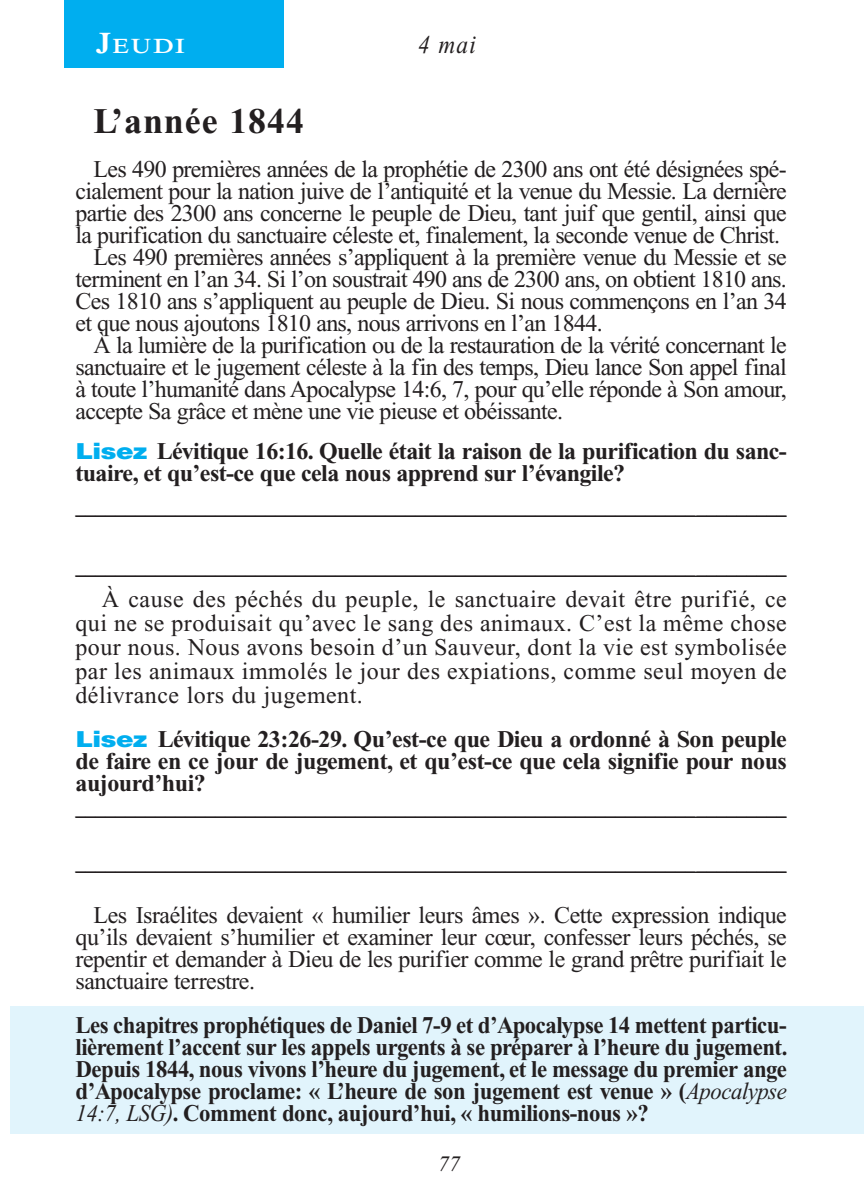
<style>
.page{position:relative;width:864px;height:1188px;background:#fff}
.page>*{position:absolute;margin:0;border:0;box-sizing:border-box;transform-origin:0 0}
.Head{font:700 36px "Times New Roman PS Std";letter-spacing:.025em;color:#231f20}
.Lesson_Dates{font:italic 26px "Times New Roman PS Std";color:#231f20;scale:.9 1}
.Head-2{font:24px/22px "Times New Roman PS Std";letter-spacing:-.03em;color:#231f20;text-align:justify}
.x-screened_box-text{font:24px/24px "Times New Roman PS Std";letter-spacing:.02em;color:#231f20;text-align:justify}
.x-screened_box-text-2{font:700 24px/22px "Times New Roman PS Std";letter-spacing:-.025em;color:#231f20;text-align:justify;scale:.95 1}
.x-screened_box-text-3{font:700 24px/22px "Times New Roman PS Std";letter-spacing:-.025em;color:#231f20}
.t1{font:italic 22px "Times New Roman PS Std";color:#231f20}
.Daily_Header{font:600 21px "Times NRMT Std";color:#fff;scale:1.1 1}
.Blank_Lines{font:20px "Times New Roman PS Std";color:#231f20}
.s1{font-size:30px}
.s2{font-family:"Helvetica LT Std";font-weight:900;font-size:22px;color:#00aeef}
.s3{font-weight:400;font-style:italic}
</style>
<div class="page">
<div style="left:64px;top:0;width:220px;height:68px;background:#00aeef"></div>
<div style="left:10px;top:1006px;width:854px;height:128px;background:#e1f4fc"></div>
<hr style="left:76px;top:516px;width:710px;height:1px;background:#231f20">
<hr style="left:76px;top:576px;width:710px;height:1px;background:#231f20">
<hr style="left:76px;top:817px;width:710px;height:1px;background:#231f20">
<hr style="left:76px;top:872px;width:710px;height:1px;background:#231f20">
<p class="Daily_Header" style="left:96px;top:34px;width:82px"><span class="s1">J</span>eudi</p>
<p class="Lesson_Dates" style="left:418px;top:30px;width:66px">4 mai</p>
<p class="Head" style="left:94px;top:101px;width:212px">L’année 1844</p>
<p class="Head-2" style="left:76px;top:158px;width:713px;text-indent:18px">Les 490 premières années de la prophétie de 2300 ans ont été désignées spé&shy;cialement pour la nation juive de l’antiquité et la venue du Messie. La dernière partie des 2300 ans concerne le peuple de Dieu, tant juif que gentil, ainsi que la purification du sanctuaire céleste et, finalement, la seconde venue de Christ.</p>
<p class="Head-2" style="left:76px;top:246px;width:713px;text-indent:18px">Les 490 premières années s’appliquent à la première venue du Messie et se terminent en l’an 34. Si l’on soustrait 490 ans de 2300 ans, on obtient 1810 ans.<br>Ces 1810 ans s’appliquent au peuple de Dieu. Si nous commençons en l’an 34 et que nous ajoutons 1810 ans, nous arrivons en l’an 1844.</p>
<p class="Head-2" style="left:76px;top:334px;width:713px;text-indent:18px">À la lumière de la purification ou de la restauration de la vérité concernant le sanctuaire et le jugement céleste à la fin des temps, Dieu lance Son appel final à toute l’humanité dans Apocalypse 14:6, 7, pour qu’elle réponde à Son amour, accepte Sa grâce et mène une vie pieuse et obéissante.</p>
<p class="x-screened_box-text-3" style="left:76px;top:440px;width:713px"><span class="s2">Lisez</span> Lévitique 16:16. Quelle était la raison de la purification du sanc&shy;tuaire, et qu’est-ce que cela nous apprend sur l’évangile?</p>
<p class="Blank_Lines" style="left:76px;top:497px;width:712px">_______________________________________________________________________</p>
<p class="Blank_Lines" style="left:76px;top:557px;width:712px">_______________________________________________________________________</p>
<p class="x-screened_box-text" style="left:76px;top:587px;width:713px;text-indent:26px">À cause des péchés du peuple, le sanctuaire devait être purifié, ce qui ne se produisait qu’avec le sang des animaux. C’est la même chose pour nous. Nous avons besoin d’un Sauveur, dont la vie est symbolisée par les animaux immolés le jour des expiations, comme seul moyen de délivrance lors du jugement.</p>
<p class="x-screened_box-text-3" style="left:76px;top:728px;width:713px;text-align:justify"><span class="s2">Lisez</span> Lévitique 23:26-29. Qu’est-ce que Dieu a ordonné à Son peuple de faire en ce jour de jugement, et qu’est-ce que cela signifie pour nous aujourd’hui?</p>
<p class="Blank_Lines" style="left:76px;top:798px;width:712px">_______________________________________________________________________</p>
<p class="Blank_Lines" style="left:76px;top:853px;width:712px">_______________________________________________________________________</p>
<p class="x-screened_box-text" style="left:76px;top:904px;width:713px;line-height:22px;text-indent:18px">Les Israélites devaient « humilier leurs âmes ». Cette expression indique qu’ils devaient s’humilier et examiner leur cœur, confesser leurs péchés, se repentir et demander à Dieu de les purifier comme le grand prêtre purifiait le sanctuaire terrestre.</p>
<p class="x-screened_box-text-2" style="left:76px;top:1014px;width:751px">Les chapitres prophétiques de Daniel 7-9 et d’Apocalypse 14 mettent particu&shy;lièrement l’accent sur les appels urgents à se préparer à l’heure du jugement.<br>Depuis 1844, nous vivons l’heure du jugement, et le message du premier ange d’Apocalypse proclame: « L’heure de son jugement est venue » (<span class="s3">Apocalypse 14:7, LSG)</span>. Comment donc, aujourd’hui, « humilions-nous »?</p>
<p class="t1" style="left:438px;top:1152px;width:23px">77</p>
</div>
